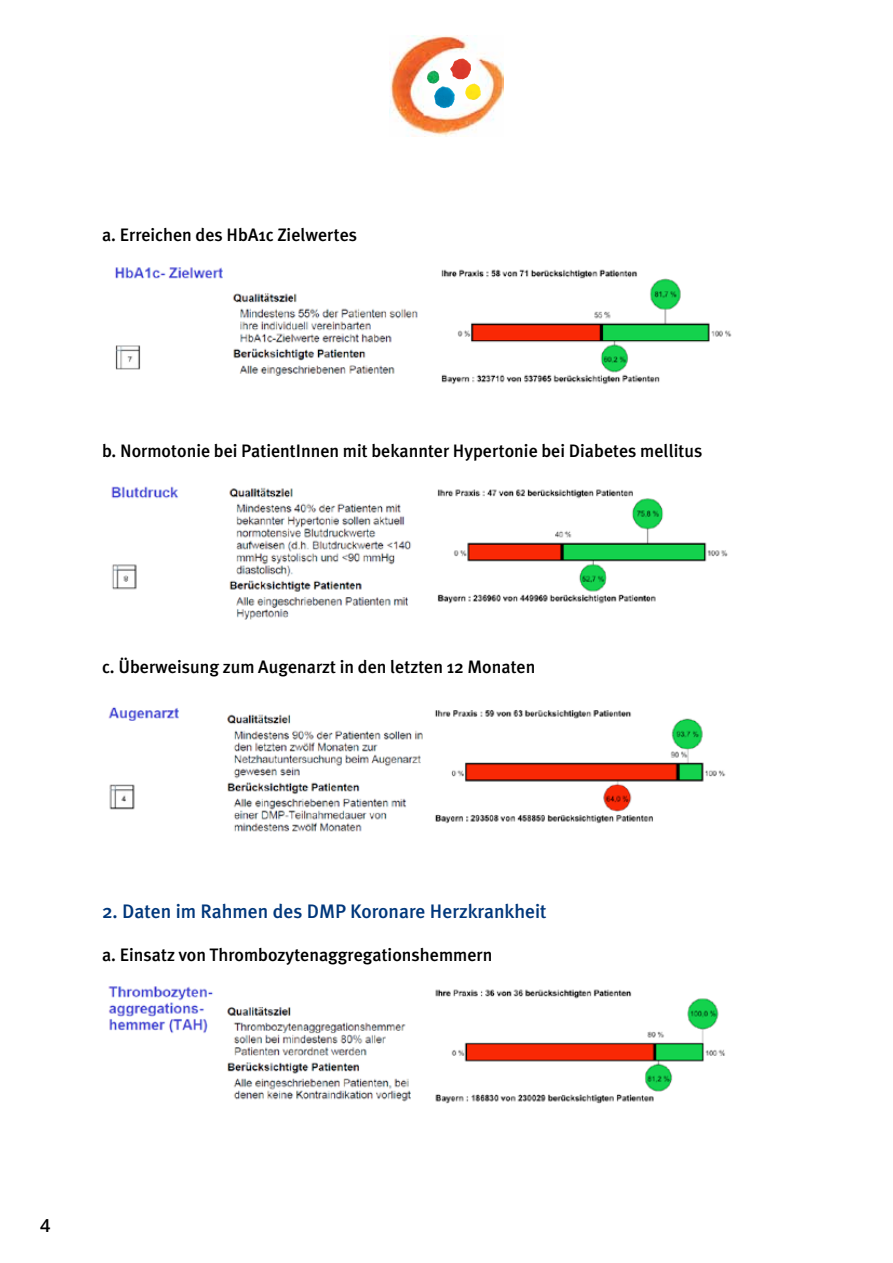
<style>
.page{position:relative;width:893px;height:1263px;background:#fff}
.page>*{position:absolute;margin:0;border:0;box-sizing:border-box;transform-origin:0 0}
.t1{font:500 19.5px "Meta Plus";color:#00377b}
.t2{font:500 18px "Meta Plus";color:#000}
.t3{font:600 18px "Open Sans";color:#000}
</style>
<div class="page">
<img style="left:390px;top:35px;width:113px;height:101px">
<img style="left:450px;top:59px;width:21px;height:20px">
<img style="left:434px;top:86px;width:21px;height:22px">
<img style="left:465px;top:83px;width:16px;height:17px">
<img style="left:427px;top:70px;width:12px;height:14px">
<img style="left:115px;top:267px;width:617px;height:118px">
<img style="left:111px;top:486px;width:617px;height:134px">
<img style="left:108px;top:707px;width:618px;height:125px">
<img style="left:108px;top:986px;width:617px;height:118px">
<p class="t2" style="left:102px;top:224px;width:257px">a. Erreichen des HbA1c Zielwertes</p>
<p class="t2" style="left:102px;top:440px;width:602px">b. Normotonie bei PatientInnen mit bekannter Hypertonie bei Diabetes mellitus</p>
<p class="t2" style="left:102px;top:656px;width:435px">c. Überweisung zum Augenarzt in den letzten 12 Monaten</p>
<p class="t1" style="left:102px;top:900px;width:446px">2. Daten im Rahmen des DMP Koronare Herzkrankheit</p>
<p class="t2" style="left:102px;top:944px;width:392px">a. Einsatz von Thrombozytenaggregationshemmern</p>
<p class="t3" style="left:40px;top:1213px;width:12px">4</p>
</div>
